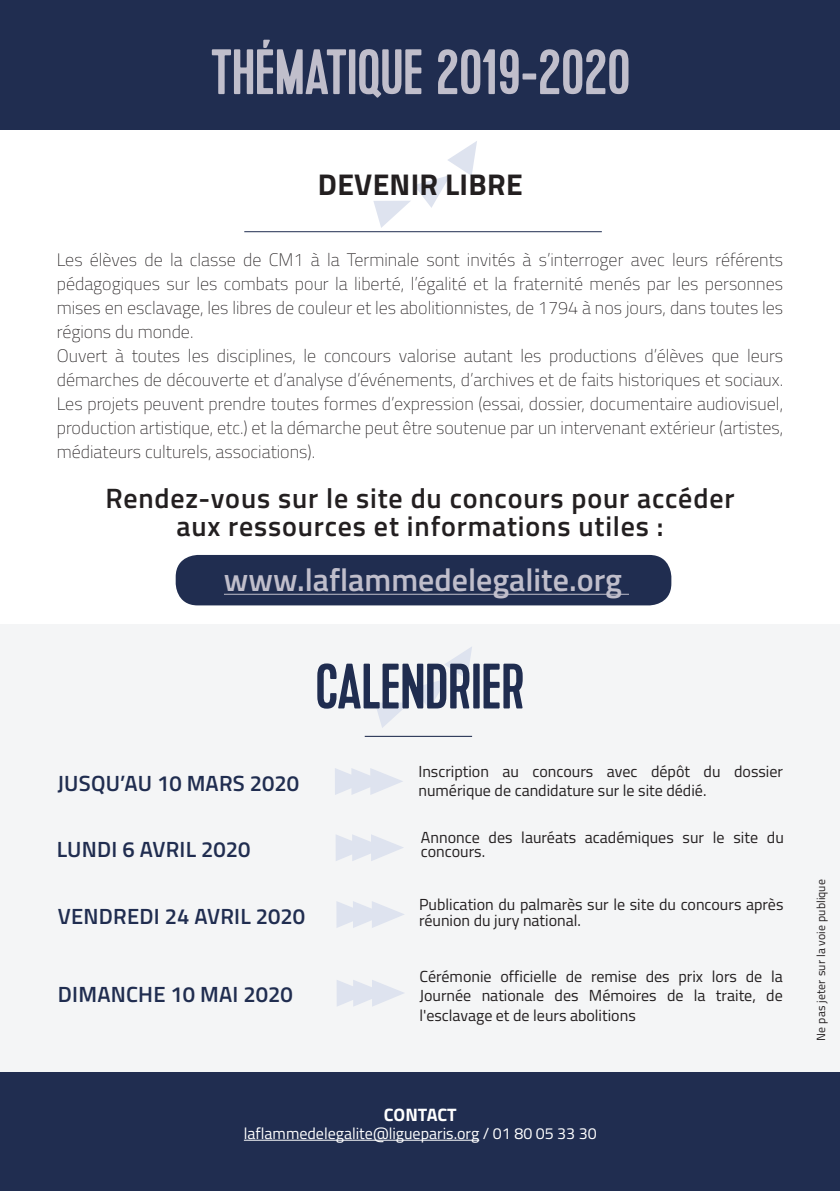
<style>
.page{position:relative;width:840px;height:1191px;background:#fff}
.page>*{position:absolute;margin:0;border:0;box-sizing:border-box;transform-origin:0 0}
.t1{font:64px "Kapra";color:#c0becb}
.t2{font:64px "Kapra";color:#202d50}
.t3{font:600 32px "Titillium Web";color:#c0becb}
.t4{font:700 30px "Titillium Web";letter-spacing:.01em;color:#231f20}
.t5{font:600 28px "Titillium Web";letter-spacing:.03em;color:#231f20}
.t6{font:600 22px "Titillium Web";letter-spacing:.01em;color:#202d50}
.t7{font:100 18px/24px "Titillium Web";color:#231f20;text-align:justify}
.t8{font:700 18px "Titillium Web";letter-spacing:-.005em;color:#fff}
.t9{font:16px/19.2px "Titillium Web";color:#231f20}
.t10{font:16px "Titillium Web";color:#fff}
.t11{font:11.8px "Titillium Web";color:#231f20}
</style>
<div class="page">
<div style="left:0;top:624px;width:839px;height:488px;background:#f4f5f6"></div>
<div style="left:0;top:0;width:839px;height:130px;background:#202d50"></div>
<div style="left:0;top:1072px;width:839px;height:119px;background:#202d50"></div>
<hr style="left:244px;top:1139px;width:235px;height:1px;background:#fff">
<div style="left:175px;top:555px;width:496px;height:50px;background:#202d50;border-radius:22px"></div>
<hr style="left:224px;top:594px;width:404px;height:1px;background:#c0becb">
<hr style="left:244px;top:231px;width:357px;height:1px;background:#202d50">
<svg style="left:375px;top:647px;width:97px;height:81px"></svg>
<hr style="left:364px;top:736px;width:108px;height:1px;background:#202d50">
<svg style="left:335px;top:768px;width:68px;height:27px"></svg>
<svg style="left:336px;top:834px;width:68px;height:27px"></svg>
<svg style="left:336px;top:901px;width:68px;height:27px"></svg>
<svg style="left:337px;top:980px;width:67px;height:26px"></svg>
<svg style="left:373px;top:141px;width:104px;height:87px"></svg>
<p class="t1" style="left:211px;top:35px;width:421px">THÉMATIQUE 2019-2020</p>
<p class="t4" style="left:318px;top:161px;width:206px">DEVENIR LIBRE</p>
<p class="t7" style="left:57px;top:247px;width:727px">Les élèves de la classe de CM1 à la Terminale sont invités à s’interroger avec leurs référents pédagogiques sur les combats pour la liberté, l’égalité et la fraternité menés par les personnes mises en esclavage, les libres de couleur et les abolitionnistes, de 1794 à nos jours, dans toutes les régions du monde.</p>
<p class="t7" style="left:57px;top:343px;width:727px">Ouvert à toutes les disciplines, le concours valorise autant les productions d’élèves que leurs démarches de découverte et d’analyse d’événements, d’archives et de faits historiques et sociaux.<br>Les projets peuvent prendre toutes formes d’expression (essai, dossier, documentaire audiovisuel, production artistique, etc.) et la démarche peut être soutenue par un intervenant extérieur (artistes, médiateurs culturels, associations).</p>
<p class="t5" style="left:105px;top:477px;width:630px">Rendez-vous sur le site du concours pour accéder</p>
<p class="t5" style="left:176px;top:505px;width:488px">aux ressources et informations utiles :</p>
<p class="t3" style="left:224px;top:556px;width:399px">www.laflammedelegalite.org</p>
<p class="t2" style="left:315px;top:649px;width:210px">CALENDRIER</p>
<p class="t6" style="left:57px;top:766px;width:243px">JUSQU’AU 10 MARS 2020</p>
<p class="t9" style="left:418px;top:761px;width:366px">Inscription au concours avec dépôt du dossier numérique de candidature sur le site dédié.</p>
<p class="t9" style="left:420px;top:827px;width:364px">Annonce des lauréats académiques sur le site du</p>
<p class="t6" style="left:57px;top:832px;width:195px">LUNDI 6 AVRIL 2020</p>
<p class="t9" style="left:420px;top:841px;width:66px">concours.</p>
<p class="t9" style="left:419px;top:894px;width:366px">Publication du palmarès sur le site du concours après</p>
<p class="t6" style="left:58px;top:899px;width:248px">VENDREDI 24 AVRIL 2020</p>
<p class="t9" style="left:419px;top:910px;width:163px">réunion du jury national.</p>
<p class="t6" style="left:58px;top:978px;width:236px">DIMANCHE 10 MAI 2020</p>
<p class="t9" style="left:419px;top:966px;width:364px;text-align:justify">Cérémonie officielle de remise des prix lors de la Journée nationale des Mémoires de la traite, de l'esclavage et de leurs abolitions</p>
<p class="t8" style="left:384px;top:1100px;width:74px">CONTACT</p>
<p class="t10" style="left:244px;top:1121px;width:354px">laflammedelegalite@ligueparis.org / 01 80 05 33 30</p>
<p class="t11" style="left:811px;top:1040px;width:163px;rotate:-90deg">Ne pas jeter sur la voie publique</p>
</div>
